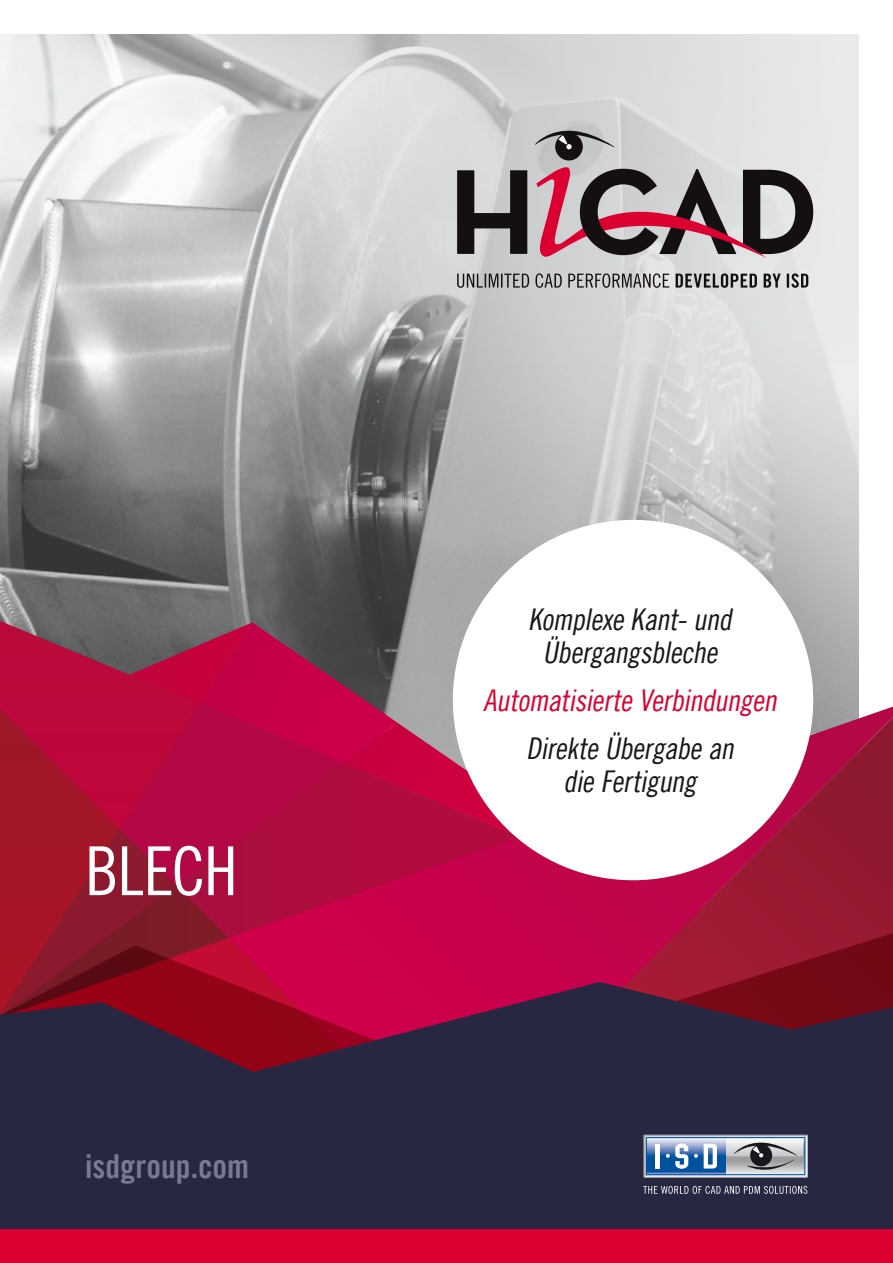
<style>
.page{position:relative;width:893px;height:1263px;background:#fff}
.page>*{position:absolute;margin:0;border:0;box-sizing:border-box;transform-origin:0 0}
.t1{font:67.5px "Trade Gothic LT Com Cn 18";letter-spacing:-.02em;color:#fff}
.t2{font:33px "Trade Gothic LT Com Bd Cn 20";letter-spacing:.005em;color:#787a92}
.t3{font:italic 30px/33px "Trade Gothic LT Com Cn 18";color:#1a171b;text-align:center}
.t4{font:italic 30px "Trade Gothic LT Com Cn 18";color:#db0031}
</style>
<div class="page">
<div style="left:0;top:1229px;width:893px;height:34px;background:#db0031"></div>
<img style="left:0;top:34px;width:859px;height:587px">
<svg style="left:343px;top:622px;width:128px;height:85px;background:#7d777b"></svg>
<svg style="left:343px;top:707px;width:550px;height:222px;background:#b01344"></svg>
<svg style="left:0;top:621px;width:343px;height:308px;background:#a9123e"></svg>
<div style="left:453px;top:520px;width:360px;height:360px;background:#fff;border-radius:50%"></div>
<svg style="left:0;top:929px;width:893px;height:53px;background:#aa0b38"></svg>
<svg style="left:0;top:982px;width:893px;height:247px;background:#3b213c"></svg>
<svg style="left:643px;top:1134px;width:165px;height:44px;background:#8ea1b9"></svg>
<svg style="left:643px;top:1186px;width:164px;height:8px"></svg>
<svg style="left:535px;top:129px;width:79px;height:31px;background:#929193"></svg>
<svg style="left:536px;top:167px;width:277px;height:91px;background:#977b82"></svg>
<svg style="left:457px;top:170px;width:70px;height:84px;background:#636162"></svg>
<svg style="left:457px;top:273px;width:351px;height:15px;background:#929192"></svg>
<p class="t1" style="left:85px;top:831px;width:154px">BLECH</p>
<p class="t2" style="left:85px;top:1146px;width:166px">isdgroup.com</p>
<p class="t3" style="left:528px;top:603px;width:211px">Komplexe Kant-und<br>Übergangsbleche</p>
<p class="t4" style="left:483px;top:683px;width:301px">Automatisierte Verbindungen</p>
<p class="t3" style="left:526px;top:732px;width:215px">Direkte Übergabe an die Fertigung</p>
</div>
